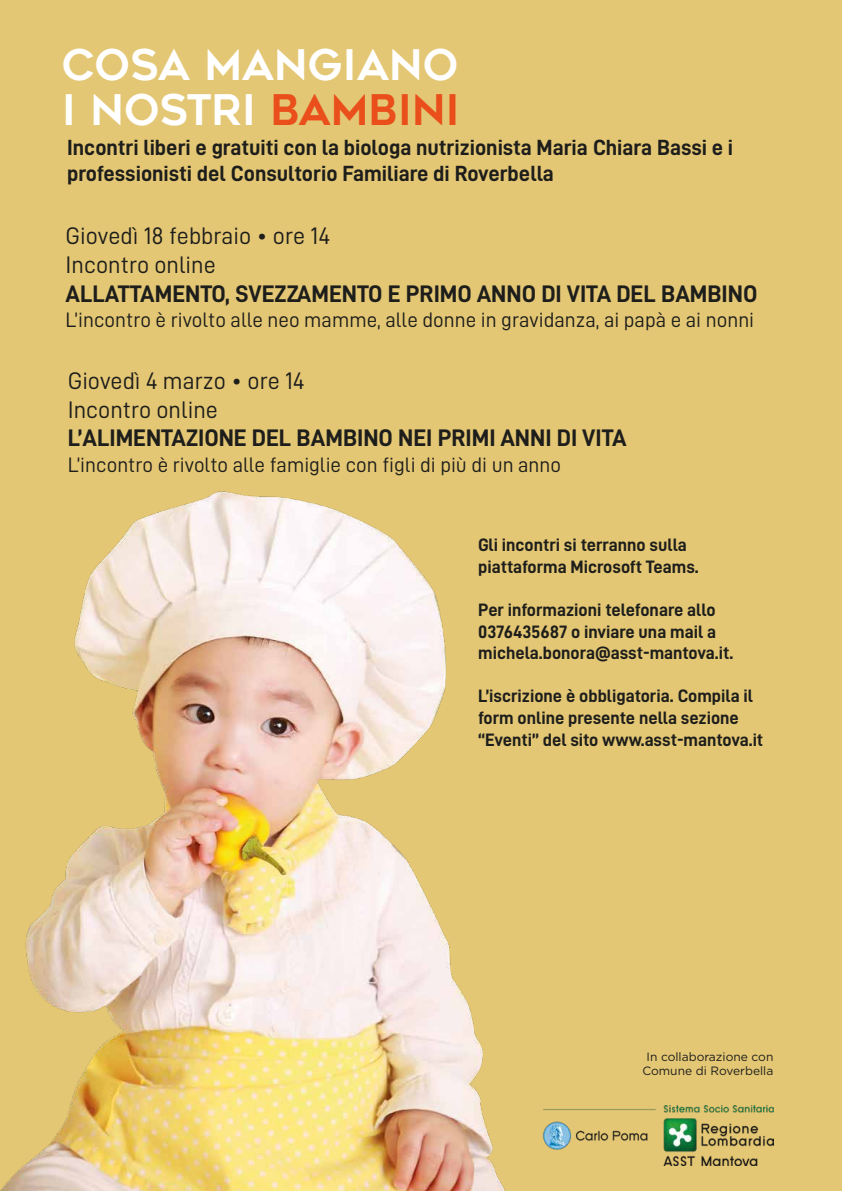
<style>
.page{position:relative;width:842px;height:1191px;background:#e4c774}
.page>*{position:absolute;margin:0;border:0;box-sizing:border-box;transform-origin:0 0}
.t1{font:42px/45px "Geometos";color:#fff}
.t2{font:24px "D DIN Bold";color:#1d1d1b}
.t3{font:24px/28.8px "D DIN";color:#1d1d1b}
.t4{font:22px/26.4px "D DIN Bold";color:#1d1d1b}
.t5{font:21px "D DIN";color:#1d1d1b}
.t6{font:18px/21.6px "D DIN Bold";color:#1d1d1b}
.t7{font:12px/14.4px "Gotham";color:#1d1d1b;text-align:center}
.s1{color:#e94e1b}
</style>
<div class="page">
<img style="left:0;top:491px;width:506px;height:700px">
<img style="left:543px;top:1105px;width:231px;height:60px">
<h1 class="t1" style="left:62px;top:42px;width:399px">COSA MANGIANO<br>I NOSTRI <span class="s1">BAMBINI</span></h1>
<p class="t4" style="left:67px;top:134px;width:668px">Incontri liberi e gratuiti con la biologa nutrizionista Maria Chiara Bassi e i professionisti del Consultorio Familiare di Roverbella</p>
<h2 class="t3" style="left:66px;top:221px;width:266px">Giovedì 18 febbraio • ore 14<br>Incontro online</h2>
<h2 class="t2" style="left:66px;top:280px;width:693px">ALLATTAMENTO, SVEZZAMENTO E PRIMO ANNO DI VITA DEL BAMBINO</h2>
<p class="t5" style="left:66px;top:308px;width:690px">L’incontro è rivolto alle neo mamme, alle donne in gravidanza, ai papà e ai nonni</p>
<h2 class="t3" style="left:68px;top:366px;width:239px">Giovedì 4 marzo • ore 14<br>Incontro online</h2>
<h2 class="t2" style="left:68px;top:425px;width:561px">L’ALIMENTAZIONE DEL BAMBINO NEI PRIMI ANNI DI VITA</h2>
<p class="t5" style="left:68px;top:453px;width:495px">L’incontro è rivolto alle famiglie con figli di più di un anno</p>
<p class="t6" style="left:478px;top:534px;width:222px">Gli incontri si terranno sulla piattaforma Microsoft Teams.</p>
<p class="t6" style="left:478px;top:598px;width:257px">Per informazioni telefonare allo<br>0376435687 o inviare una mail a michela.bonora@asst-mantova.it.</p>
<p class="t6" style="left:478px;top:685px;width:287px">L’iscrizione è obbligatoria. Compila il form online presente nella sezione “Eventi” del sito www.asst-mantova.it</p>
<p class="t7" style="left:642px;top:1049px;width:133px">In collaborazione con<br>Comune di Roverbella</p>
</div>
